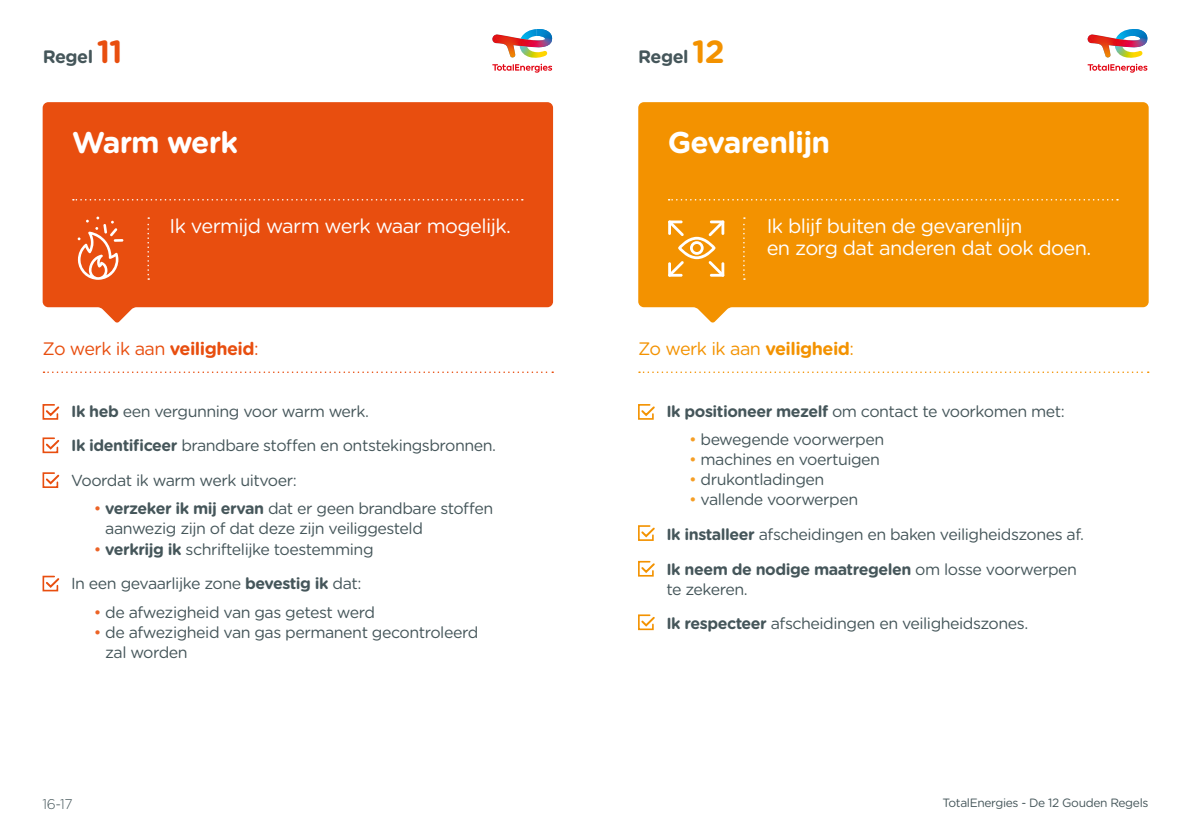
<style>
.page{position:relative;width:1191px;height:840px;background:#fff}
.page>*{position:absolute;margin:0;border:0;box-sizing:border-box;transform-origin:0 0}
.t1{font:700 32px "Gotham Rounded";color:#e84e0f}
.t2{font:700 32px "Gotham Rounded";color:#f39200}
.t3{font:700 30px "Gotham Rounded";letter-spacing:-.03em;color:#fff}
.t4{font:20px/22px "Gotham Rounded";letter-spacing:-.03em;color:#fff}
.t5{font:18px "Gotham Rounded";letter-spacing:-.03em;color:#e84e0f}
.t6{font:18px "Gotham Rounded";letter-spacing:-.03em;color:#f39200}
.t7{font:700 18px "Gotham Rounded";letter-spacing:-.03em;color:#45565a}
.t8{font:16px/20px "Gotham Rounded";letter-spacing:-.03em;color:#45565a}
.t9{font:300 14px "Gotham Rounded";color:#45565a}
.t10{font:12px "Gotham Rounded";letter-spacing:-.03em;color:#45565a}
.s1{font-weight:700}
.s2{color:#ec6326}
.s3{color:#f59e25}
</style>
<div class="page">
<svg style="left:43px;top:102px;width:510px;height:220px;fill:#e84e0f"></svg>
<svg style="left:42px;top:404px;width:18px;height:16px"></svg>
<svg style="left:42px;top:472px;width:18px;height:16px"></svg>
<svg style="left:42px;top:437px;width:18px;height:16px"></svg>
<svg style="left:42px;top:575px;width:18px;height:17px"></svg>
<svg style="left:73px;top:199px;width:450px;height:1px"></svg>
<svg style="left:147px;top:217px;width:2px;height:63px"></svg>
<svg style="left:78px;top:216px;width:45px;height:64px"></svg>
<svg style="left:638px;top:102px;width:510px;height:220px;fill:#f39200"></svg>
<svg style="left:638px;top:404px;width:17px;height:16px"></svg>
<svg style="left:638px;top:525px;width:17px;height:16px"></svg>
<svg style="left:638px;top:560px;width:17px;height:17px"></svg>
<svg style="left:638px;top:614px;width:17px;height:16px"></svg>
<svg style="left:668px;top:199px;width:450px;height:1px"></svg>
<svg style="left:743px;top:217px;width:2px;height:63px"></svg>
<svg style="left:668px;top:220px;width:56px;height:56px"></svg>
<svg style="left:1087px;top:64px;width:60px;height:9px"></svg>
<img style="left:1087px;top:29px;width:60px;height:29px">
<svg style="left:492px;top:64px;width:60px;height:9px"></svg>
<img style="left:492px;top:29px;width:60px;height:29px">
<svg style="left:639px;top:371px;width:509px;height:2px"></svg>
<svg style="left:43px;top:371px;width:510px;height:2px"></svg>
<p class="t7" style="left:43px;top:43px;width:52px">Regel</p>
<p class="t1" style="left:97px;top:28px;width:28px">11</p>
<p class="t7" style="left:638px;top:43px;width:52px">Regel</p>
<p class="t2" style="left:692px;top:28px;width:34px">12</p>
<p class="t3" style="left:72px;top:120px;width:167px">Warm werk</p>
<p class="t4" style="left:169px;top:214px;width:343px">Ik vermijd warm werk waar mogelijk.</p>
<p class="t3" style="left:668px;top:120px;width:164px">Gevarenlijn</p>
<p class="t4" style="left:766px;top:214px;width:326px">Ik blijf buiten de gevarenlijn<br>en zorg dat anderen dat ook doen.</p>
<p class="t5" style="left:43px;top:336px;width:218px">Zo werk ik aan <span class="s1">veiligheid</span>:</p>
<p class="t6" style="left:638px;top:336px;width:218px">Zo werk ik aan <span class="s1">veiligheid</span>:</p>
<p class="t8" style="left:71px;top:400px;width:299px"><span class="s1">Ik heb</span> een vergunning voor warm werk.</p>
<p class="t8" style="left:71px;top:435px;width:426px"><span class="s1">Ik identificeer</span> brandbare stoffen en ontstekingsbronnen.</p>
<p class="t8" style="left:71px;top:469px;width:227px">Voordat ik warm werk uitvoer:</p>
<p class="t8" style="left:105px;top:498px;width:389px;text-indent:-11px"><span class="s2">•</span> <span class="s1">verzeker ik mij ervan</span> dat er geen brandbare stoffen aanwezig zijn of dat deze zijn veiliggesteld</p>
<p class="t8" style="left:94px;top:538px;width:281px"><span class="s2">•</span> <span class="s1">verkrijg ik</span> schriftelijke toestemming</p>
<p class="t8" style="left:71px;top:572px;width:292px">In een gevaarlijke zone <span class="s1">bevestig ik</span> dat:</p>
<p class="t8" style="left:94px;top:601px;width:283px"><span class="s2">•</span> de afwezigheid van gas getest werd</p>
<p class="t8" style="left:94px;top:621px;width:386px"><span class="s2">•</span> de afwezigheid van gas permanent gecontroleerd</p>
<p class="t8" style="left:105px;top:641px;width:84px">zal worden</p>
<p class="t8" style="left:666px;top:400px;width:400px"><span class="s1">Ik positioneer mezelf</span> om contact te voorkomen met:</p>
<p class="t8" style="left:689px;top:429px;width:197px"><span class="s3">•</span> bewegende voorwerpen</p>
<p class="t8" style="left:689px;top:449px;width:193px"><span class="s3">•</span> machines en voertuigen</p>
<p class="t8" style="left:689px;top:469px;width:137px"><span class="s3">•</span> drukontladingen</p>
<p class="t8" style="left:689px;top:489px;width:171px"><span class="s3">•</span> vallende voorwerpen</p>
<p class="t8" style="left:666px;top:523px;width:419px"><span class="s1">Ik installeer</span> afscheidingen en baken veiligheidszones af.</p>
<p class="t8" style="left:666px;top:558px;width:412px"><span class="s1">Ik neem de nodige maatregelen</span> om losse voorwerpen te zekeren.</p>
<p class="t8" style="left:666px;top:612px;width:363px"><span class="s1">Ik respecteer</span> afscheidingen en veiligheidszones.</p>
<p class="t9" style="left:43px;top:793px;width:32px">16-17</p>
<p class="t10" style="left:942px;top:794px;width:207px">TotalEnergies - De 12 Gouden Regels</p>
</div>
